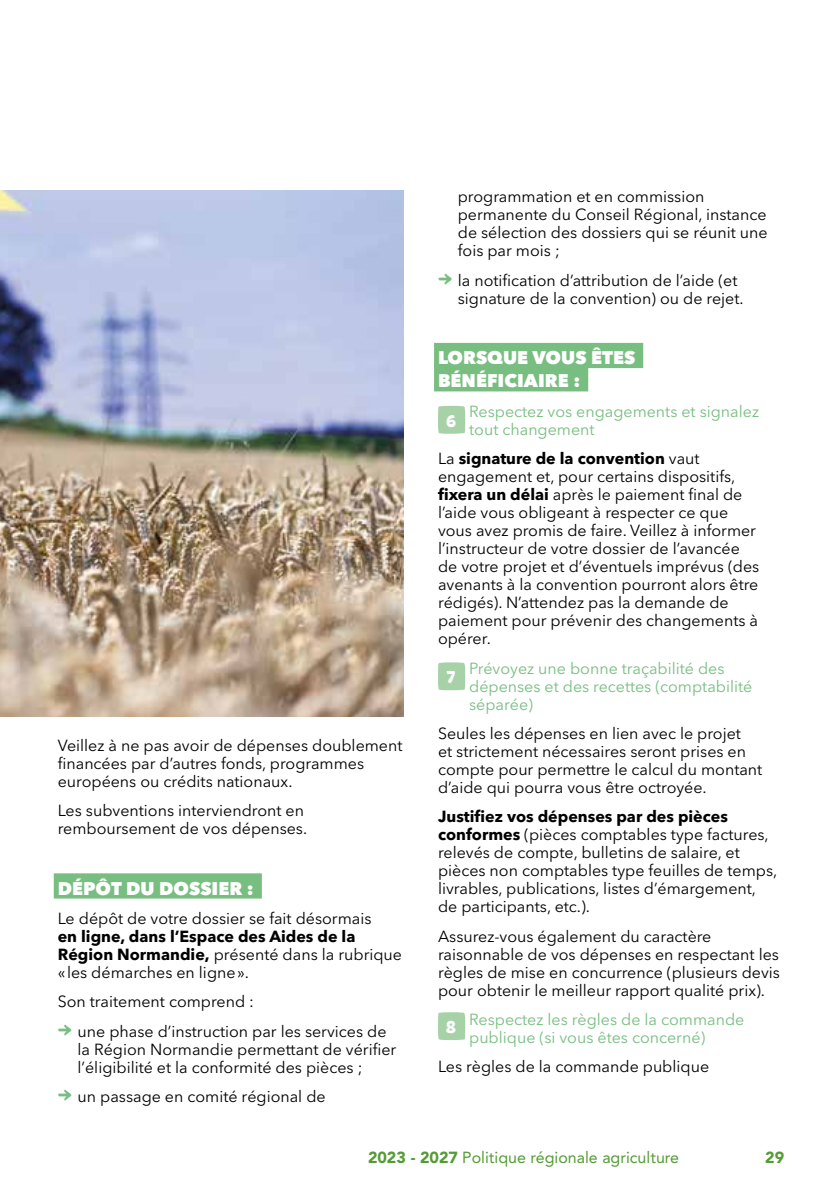
<style>
.page{position:relative;width:840px;height:1191px;background:#fff}
.page>*{position:absolute;margin:0;border:0;box-sizing:border-box;transform-origin:0 0}
.t1{font:900 19.6px "Coniferous";color:#fff}
.t2{font:800 18.2px/23.4px "Avenir Next Cyr";color:#fff}
.t3{font:16px/18px "Avenir Next Cyr";color:#000}
.t4{font:16px/18px "Avenir Next Cyr";color:#77be80}
.t5{font:700 16px/18px "Avenir Next Cyr";color:#000}
.t6{font:16px "Avenir LT Std";color:#559b35}
.t7{font:900 16px "Avenir LT Std";color:#559b35}
.s1{font-weight:400}
.s2{font-family:"Coniferous";font-weight:700;font-size:28px;color:#77be80}
.s3{font-weight:700}
.s4{font-family:"Coniferous";font-weight:900;font-size:19.6px;color:#fff}
.s5{font-weight:900}
</style>
<div class="page">
<img style="left:0;top:190px;width:404px;height:526px">
<div style="left:54px;top:873px;width:208px;height:25px;background:#77be80"></div>
<div style="left:434px;top:343px;width:209px;height:25px;background:#77be80"></div>
<div style="left:434px;top:366px;width:154px;height:25px;background:#77be80"></div>
<svg style="left:438px;top:406px;width:27px;height:28px"></svg>
<svg style="left:438px;top:662px;width:27px;height:28px"></svg>
<svg style="left:438px;top:1012px;width:27px;height:28px"></svg>
<p class="t3" style="left:58px;top:736px;width:346px">Veillez à ne pas avoir de dépenses doublement financées par d’autres fonds, programmes européens ou crédits nationaux.</p>
<p class="t3" style="left:58px;top:801px;width:251px">Les subventions interviendront en remboursement de vos dépenses.</p>
<p class="t2" style="left:58px;top:876px;width:197px">DÉPÔT DU DOSSIER :</p>
<p class="t3" style="left:58px;top:909px;width:315px">Le dépôt de votre dossier se fait désormais</p>
<p class="t5" style="left:58px;top:927px;width:345px">en ligne, dans l’Espace des Aides de la<br>Région Normandie, <span class="s1">présenté dans la rubrique «les démarches en ligne».</span></p>
<p class="t3" style="left:58px;top:992px;width:198px">Son traitement comprend :</p>
<p class="t3" style="left:77px;top:1022px;width:320px;text-indent:-20px"><span class="s2">→</span> une phase d’instruction par les services de la Région Normandie permettant de vérifier l’éligibilité et la conformité des pièces ;</p>
<p class="t3" style="left:58px;top:1087px;width:269px"><span class="s2">→</span> un passage en comité régional de</p>
<p class="t3" style="left:457px;top:188px;width:311px">programmation et en commission permanente du Conseil Régional, instance de sélection des dossiers qui se réunit une fois par mois ;</p>
<p class="t3" style="left:457px;top:271px;width:287px;text-indent:-20px"><span class="s2">→</span> la notification d’attribution de l’aide (et signature de la convention) ou de rejet.</p>
<p class="t2" style="left:438px;top:346px;width:199px">LORSQUE VOUS ÊTES<br>BÉNÉFICIAIRE :</p>
<p class="t1" style="left:445px;top:406px;width:12px">6</p>
<p class="t4" style="left:469px;top:402px;width:291px">Respectez vos engagements et signalez tout changement</p>
<p class="t3" style="left:438px;top:449px;width:322px">La <span class="s3">signature de la convention</span> vaut engagement et, pour certains dispositifs, <span class="s3">fixera un délai</span> après le paiement final de l’aide vous obligeant à respecter ce que vous avez promis de faire. Veillez à informer l’instructeur de votre dossier de l’avancée de votre projet et d’éventuels imprévus (des avenants à la convention pourront alors être rédigés). N’attendez pas la demande de paiement pour prévenir des changements à opérer.</p>
<p class="t1" style="left:446px;top:663px;width:10px">7</p>
<p class="t4" style="left:469px;top:659px;width:284px">Prévoyez une bonne traçabilité des dépenses et des recettes (comptabilité séparée)</p>
<p class="t3" style="left:438px;top:724px;width:325px">Seules les dépenses en lien avec le projet<br>et strictement nécessaires seront prises en compte pour permettre le calcul du montant d’aide qui pourra vous être octroyée.</p>
<p class="t3" style="left:438px;top:807px;width:340px"><span class="s3">Justifiez vos dépenses par des pièces conformes</span> (pièces comptables type factures, relevés de compte, bulletins de salaire, et pièces non comptables type feuilles de temps, livrables, publications, listes d’émargement, de participants, etc.).</p>
<p class="t3" style="left:438px;top:927px;width:343px">Assurez-vous également du caractère raisonnable de vos dépenses en respectant les règles de mise en concurrence (plusieurs devis pour obtenir le meilleur rapport qualité prix).</p>
<p class="t4" style="left:469px;top:1010px;width:276px;text-indent:-23px"><span class="s4">8</span> Respectez les règles de la commande publique (si vous êtes concerné)</p>
<p class="t3" style="left:438px;top:1057px;width:272px">Les règles de la commande publique</p>
<p class="t6" style="left:368px;top:1147px;width:312px"><span class="s5">2023 - 2027</span> Politique régionale agriculture</p>
<p class="t7" style="left:764px;top:1147px;width:20px">29</p>
</div>
